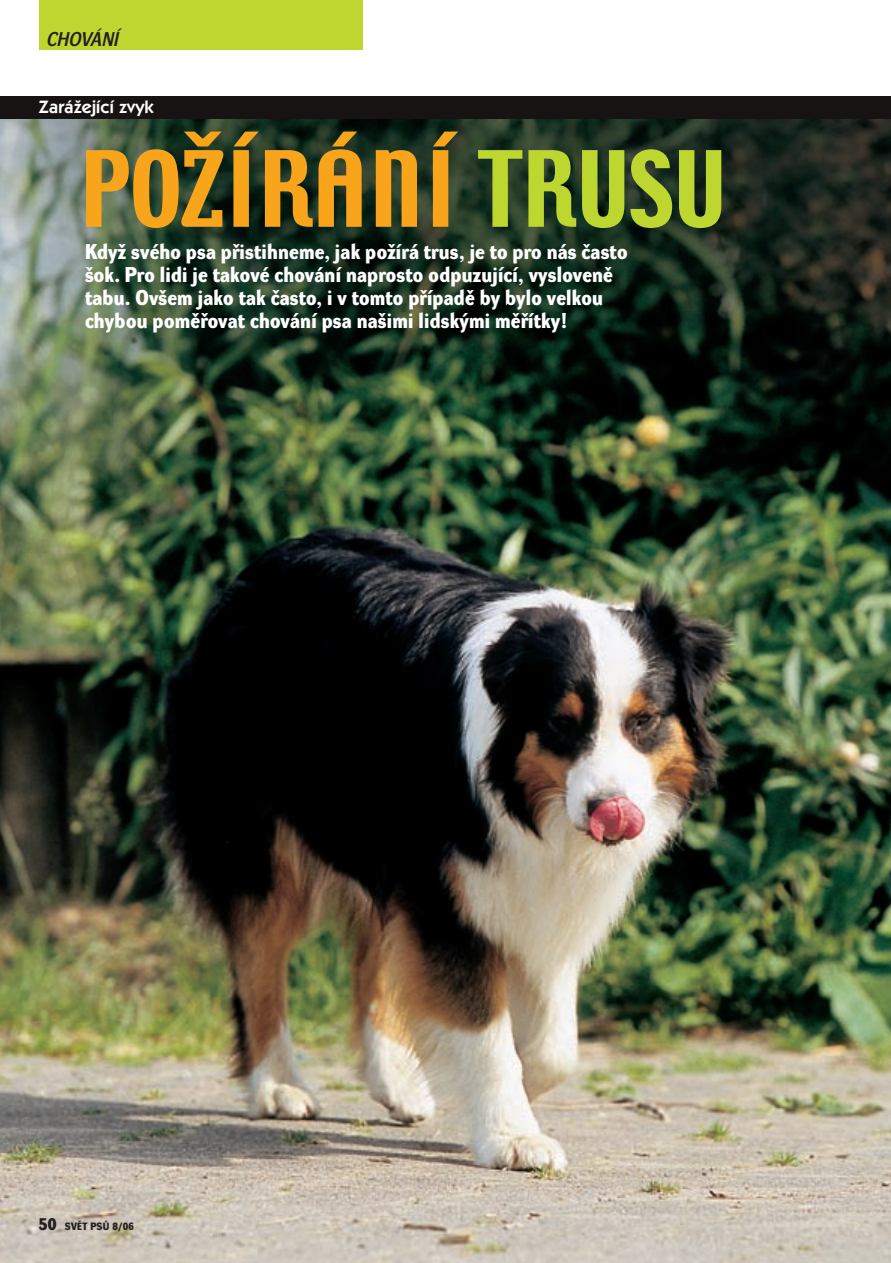
<style>
.page{position:relative;width:891px;height:1263px;background:#fff}
.page>*{position:absolute;margin:0;border:0;box-sizing:border-box;transform-origin:0 0}
.t1{font:93px "Techno CE";color:#f9a51b}
.t2{font:21px/23px "Dynamo DB";letter-spacing:.01em;color:#fff}
.t3{font:19.5px "Dynamo D Italic D";letter-spacing:.01em;color:#231f20}
.t4{font:600 18px "Itc Kabel CE";letter-spacing:.01em;color:#fff}
.t5{font:10.35px "Dynamo DB";letter-spacing:.03em;color:#231f20}
.s1{color:#bed630}
.s2{font-size:16.5px}
</style>
<div class="page">
<img style="left:0;top:0;width:891px;height:1263px">
<p class="t3" style="left:47px;top:31px;width:74px">CHOVÁNÍ</p>
<p class="t4" style="left:39px;top:100px;width:116px">ZaráÏející zvyk</p>
<h1 class="t1" style="left:80px;top:150px;width:648px">POŽÍRÁNÍ <span class="s1">TRUSU</span></h1>
<p class="t2" style="left:85px;top:243px;width:544px">KdyÏ svého psa pfiistihneme, jak poÏírá trus, je to pro nás ãasto ‰ok. Pro lidi je takové chování naprosto odpuzující, vyslovenû tabu. Ov‰em jako tak ãasto, i v tomto pfiípadû by bylo velkou chybou pomûfiovat chování psa na‰imi lidsk˘mi mûfiítky!</p>
<p class="t5" style="left:39px;top:1222px;width:97px"><span class="s2">50</span> SVùT PSÒ 8/06</p>
</div>
